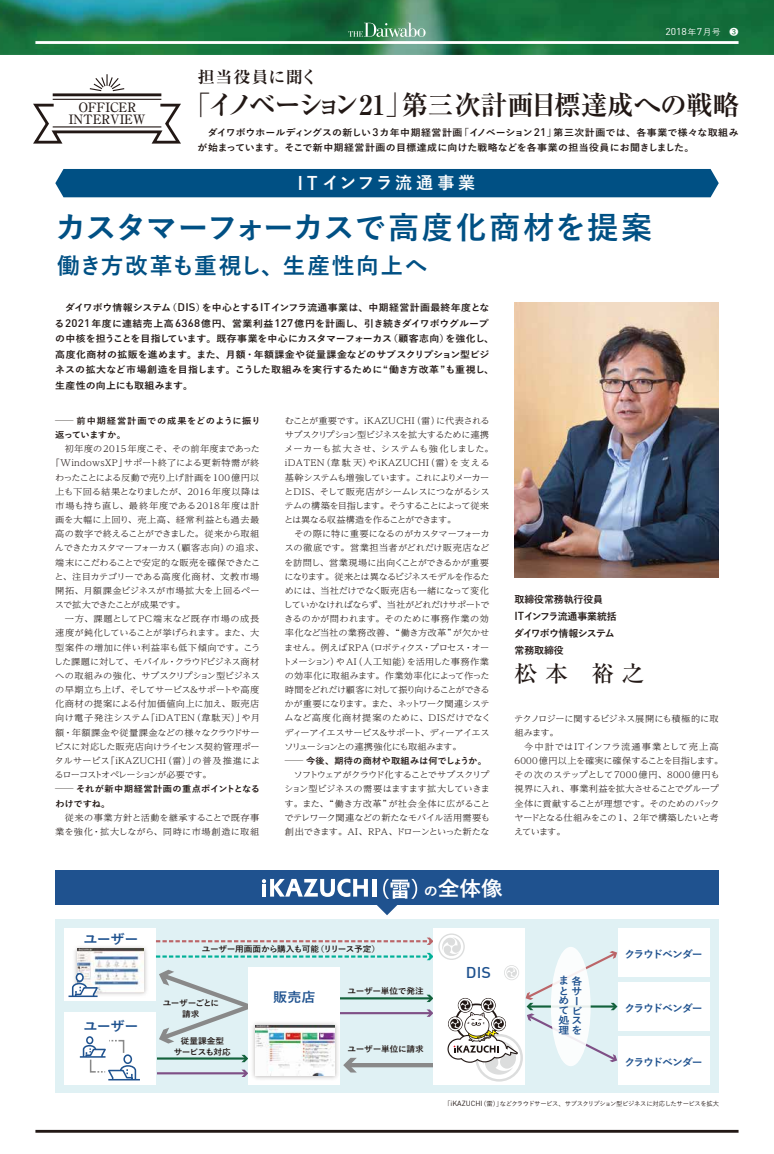
<style>
.page{position:relative;width:774px;height:1154px;background:#fff}
.page>*{position:absolute;margin:0;border:0;box-sizing:border-box;transform-origin:0 0}
.t1{font:700 31.2px "Yu Go";letter-spacing:.01em;color:#005084}
.t2{font:700 26.9px "Ryumin Pro";letter-spacing:-.02em;color:#221815}
.t3{font:700 22.7px "Yu Go";letter-spacing:.07em;color:#005084}
.t4{font:500 22.7px "Ryumin Pro";color:#221815}
.t5{font:700 20.6px "Yu Go";color:#fff;scale:1.05 1}
.t6{font:700 17px "Yu Go";letter-spacing:.15em;color:#fff}
.t7{font:700 16.2px "Ryumin Pro";letter-spacing:.03em;color:#221815;scale:1.05 1}
.t8{font:500 15.4px "DIN";color:#1f528f;scale:1.05 1}
.t9{font:700 13.4px "Yu Go";letter-spacing:-.03em;color:#1f528f;scale:1.05 1}
.t10{font:500 12.9px/11.3px "Ryumin Pro";letter-spacing:-.01em;color:#221815;text-align:center}
.t11{font:700 10.3px/9.9px "Yu Go";letter-spacing:-.105em;color:#1f528f;scale:1.05 1}
.t12{font:700 9.9px/17px "Yu Go";letter-spacing:-.01em;color:#221815}
.t13{font:9.8px "DIN";color:#fff;scale:1.05 1}
.t14{font:700 9.4px/15.6px "Yu Go";letter-spacing:.01em;color:#221815;scale:1.05 1}
.t15{font:300 8.8px/14.2px "UD Reimin Pro";letter-spacing:-.02em;color:#221815;scale:1.05 1}
.t16{font:300 8.8px "UD Reimin Pro";letter-spacing:.025em;color:#221815;scale:1.05 1}
.t17{font:300 8.8px/14.2px "UD Reimin Pro";letter-spacing:.02em;color:#221815;scale:1.05 1}
.t18{font:700 8.8px/14.2px "Yu Go";letter-spacing:.025em;color:#221815;scale:2.11 1}
.t19{font:300 8.8px "UD Reimin Pro";letter-spacing:.04em;color:#221815;scale:1.05 1}
.t20{font:300 8.8px "UD Reimin Pro";letter-spacing:-.06em;color:#221815;scale:1.05 1}
.t21{font:700 8.8px/14.2px "Yu Go";letter-spacing:.045em;color:#221815;scale:2.11 1}
.t22{font:300 8.8px "UD Reimin Pro";letter-spacing:-.055em;color:#221815;scale:1.05 1}
.t23{font:300 8.8px "UD Reimin Pro";letter-spacing:-.085em;color:#221815;scale:1.05 1}
.t24{font:300 8.8px "UD Reimin Pro";letter-spacing:.035em;color:#221815;scale:1.05 1}
.t25{font:300 8.8px "UD Reimin Pro";letter-spacing:.06em;color:#221815;scale:1.05 1}
.t26{font:300 8.8px "UD Reimin Pro";letter-spacing:.005em;color:#221815;scale:1.05 1}
.t27{font:300 8.8px "UD Reimin Pro";letter-spacing:.015em;color:#221815;scale:1.05 1}
.t28{font:300 8.8px "UD Reimin Pro";letter-spacing:.065em;color:#221815;scale:1.05 1}
.t29{font:300 8.8px "UD Reimin Pro";letter-spacing:-.095em;color:#221815;scale:1.05 1}
.t30{font:700 8.2px/10.8px "Yu Go";letter-spacing:-.04em;color:#221815;text-align:center;scale:1.05 1}
.t31{font:500 6.4px "Yu Go";letter-spacing:-.065em;color:#221815}
.s1{font-family:"Yu Go";font-weight:500;font-size:8.5px}
.s2{font-weight:300}
.s3{font-family:"DIN";font-weight:500;font-size:10.8px}
.s4{font-family:"DIN";font-weight:500;font-size:19.6px}
.s5{font-family:"DIN";font-weight:500;font-size:11.4px}
.s6{font-size:13.4px}
.s7{font-family:"DIN";font-weight:400;font-size:7.3px}
</style>
<div class="page">
<img style="left:0;top:0;width:774px;height:54px">
<div style="left:55px;top:169px;width:664px;height:28px;background:#005084"></div>
<hr style="left:35px;top:41px;width:703px;height:3px;background:#fff">
<hr style="left:35px;top:1130px;width:703px;height:2px;background:#221815">
<svg style="left:348px;top:23px;width:77px;height:14px"></svg>
<img style="left:515px;top:302px;width:204px;height:275px">
<div style="left:55px;top:920px;width:664px;height:173px;background:#e0f1f4"></div>
<div style="left:55px;top:870px;width:664px;height:35px;background:#1f528f"></div>
<div style="left:64px;top:928px;width:92px;height:73px;background:#fff"></div>
<div style="left:618px;top:928px;width:91px;height:48px;background:#fff"></div>
<div style="left:64px;top:1012px;width:92px;height:73px;background:#fff"></div>
<div style="left:618px;top:982px;width:91px;height:48px;background:#fff"></div>
<div style="left:618px;top:1036px;width:91px;height:49px;background:#fff"></div>
<img style="left:74px;top:946px;width:73px;height:49px">
<img style="left:78px;top:948px;width:66px;height:44px">
<div style="left:76px;top:973px;width:7px;height:8px;background:#fff;border-radius:50%"></div>
<div style="left:76px;top:973px;width:8px;height:9px;border:2px solid #1f528f;border-radius:50%"></div>
<hr style="left:69px;top:995px;width:29px;height:2px;background:#1f528f">
<svg style="left:71px;top:982px;width:29px;height:16px"></svg>
<div style="left:86px;top:1036px;width:7px;height:8px;border:2px solid #1f528f;border-radius:50%"></div>
<hr style="left:108px;top:1079px;width:32px;height:1px;background:#1f528f">
<svg style="left:80px;top:1037px;width:57px;height:44px"></svg>
<svg style="left:262px;top:878px;width:106px;height:19px"></svg>
<hr style="left:372px;top:879px;width:4px;height:17px;background:#fff">
<svg style="left:376px;top:879px;width:41px;height:36px"></svg>
<div style="left:249px;top:967px;width:91px;height:118px;background:#fff"></div>
<div style="left:433px;top:928px;width:92px;height:157px;background:#fff"></div>
<svg style="left:156px;top:933px;width:462px;height:148px"></svg>
<hr style="left:53px;top:93px;width:108px;height:3px;background:#221815">
<hr style="left:53px;top:99px;width:108px;height:1px;background:#221815">
<svg style="left:33px;top:103px;width:148px;height:41px"></svg>
<svg style="left:89px;top:74px;width:36px;height:18px"></svg>
<h3 class="t10" style="left:69px;top:101px;width:79px">OFFICER<br>INTERVIEW</h3>
<p class="t13" style="left:665px;top:26px;width:71px">2018<span class="s1">年</span>7<span class="s1">月号　❸</span></p>
<h3 class="t7" style="left:198px;top:64px;width:116px">担当役員に聞く</h3>
<h2 class="t2" style="left:184px;top:83px;width:557px"><span class="s2">「</span>イノベーション21<span class="s2">」</span>第三次計画目標達成への戦略</h2>
<p class="t14" style="left:198px;top:125px;width:517px">　ダイワボウホールディングスの新しい<span class="s3">3</span>カ年中期経営計画「イノベーション<span class="s3">21</span>」第三次計画では、各事業で様々な取組みが始まっています。そこで新中期経営計画の目標達成に向けた戦略などを各事業の担当役員にお聞きしました。</p>
<h3 class="t6" style="left:297px;top:173px;width:179px"><span class="s4">IT</span>インフラ流通事業</h3>
<h1 class="t1" style="left:55px;top:210px;width:599px">カスタマーフォーカスで高度化商材を提案</h1>
<h3 class="t3" style="left:57px;top:253px;width:372px">働き方改革も重視し、生産性向上へ</h3>
<p class="t14" style="left:55px;top:300px;width:420px">　ダイワボウ情報システム（<span class="s3">DIS</span>）を中心とする<span class="s3">IT</span>インフラ流通事業は、中期経営計画最終年度となる<span class="s3">2021</span>年度に連結売上高<span class="s3">6368</span>億円、営業利益<span class="s3">127</span>億円を計画し、引き続きダイワボウグループの中核を担うことを目指しています。既存事業を中心にカスタマーフォーカス（顧客志向）を強化し、高度化商材の拡販を進めます。また、月額・年額課金や従量課金などのサブスクリプション型ビジネスの拡大など市場創造を目指します。こうした取組みを実行するために“働き方改革”も重視し、生産性の向上にも取組みます。</p>
<p class="t21" style="left:55px;top:414px;width:99px">─前中期経営計画での成果をどのように振り返っていますか。</p>
<p class="t17" style="left:55px;top:441px;width:196px">　初年度の2015年度こそ、その前年度まであった</p>
<p class="t16" style="left:51px;top:456px;width:200px">「WindowsXP」サポート終了による更新特需が終</p>
<p class="t15" style="left:55px;top:470px;width:196px">わったことによる反動で売り上げ計画を100億円以</p>
<p class="t15" style="left:55px;top:484px;width:196px">上も下回る結果となりましたが、2016年度以降は</p>
<p class="t24" style="left:55px;top:498px;width:196px">市場も持ち直し、最終年度である2018年度は計</p>
<p class="t25" style="left:55px;top:512px;width:196px">画を大幅に上回り、売上高、経常利益とも過去最</p>
<p class="t15" style="left:55px;top:526px;width:196px">高の数字で終えることができました。従来から取組</p>
<p class="t22" style="left:55px;top:541px;width:201px">んできたカスタマーフォーカス（顧客志向）の追求、</p>
<p class="t15" style="left:55px;top:555px;width:197px">端末にこだわることで安定的な販売を確保できたこ</p>
<p class="t26" style="left:54px;top:569px;width:197px">と、注目カテゴリーである高度化商材、文教市場</p>
<p class="t27" style="left:55px;top:583px;width:196px">開拓、月額課金ビジネスが市場拡大を上回るペー</p>
<p class="t20" style="left:55px;top:597px;width:126px">スで拡大できたことが成果です。</p>
<p class="t28" style="left:55px;top:612px;width:196px">　一方、課題としてPC端末など既存市場の成長</p>
<p class="t20" style="left:55px;top:626px;width:196px">速度が鈍化していることが挙げられます。また、大</p>
<p class="t19" style="left:55px;top:640px;width:197px">型案件の増加に伴い利益率も低下傾向です。こう</p>
<p class="t23" style="left:54px;top:654px;width:197px">した課題に対して、モバイル・クラウドビジネス商材</p>
<p class="t15" style="left:55px;top:668px;width:196px">への取組みの強化、サブスクリプション型ビジネス</p>
<p class="t15" style="left:55px;top:682px;width:196px">の早期立ち上げ、そしてサービス＆サポートや高度</p>
<p class="t19" style="left:55px;top:697px;width:196px">化商材の提案による付加価値向上に加え、販売店</p>
<p class="t16" style="left:55px;top:711px;width:196px">向け電子発注システム「iDATEN（韋駄天）」や月</p>
<p class="t15" style="left:55px;top:725px;width:196px">額・年額課金や従量課金などの様々なクラウドサー</p>
<p class="t15" style="left:54px;top:739px;width:197px">ビスに対応した販売店向けライセンス契約管理ポー</p>
<p class="t16" style="left:55px;top:753px;width:197px">タルサービス「iKAZUCHI（雷）」の普及推進によ</p>
<p class="t29" style="left:55px;top:767px;width:151px">るローコストオペレーションが必要です。</p>
<p class="t18" style="left:55px;top:782px;width:99px">─それが新中期経営計画の重点ポイントとなるわけですね。</p>
<p class="t17" style="left:55px;top:810px;width:196px">　従来の事業方針と活動を継承することで既存事業を強化・拡大しながら、同時に市場創造に取組</p>
<p class="t15" style="left:283px;top:413px;width:202px">むことが重要です。iKAZUCHI（雷）に代表されるサブスクリプション型ビジネスを拡大するために連携メーカーも拡大させ、システムも強化しました。iDATEN（韋駄天）やiKAZUCHI（雷）を支える基幹システムも増強しています。これによりメーカーとDIS、そして販売店がシームレスにつながるシステムの構築を目指します。そうすることによって従来とは異なる収益構造を作ることができます。<br>　その際に特に重要になるのがカスタマーフォーカスの徹底です。営業担当者がどれだけ販売店などを訪問し、営業現場に出向くことができるかが重要になります。従来とは異なるビジネスモデルを作るためには、当社だけでなく販売店も一緒になって変化していかなければならず、当社がどれだけサポートできるのかが問われます。そのために事務作業の効率化など当社の業務改善、“働き方改革”が欠かせません。例えばRPA（ロボティクス・プロセス・オートメーション）やAI（人工知能）を活用した事務作業の効率化に取組みます。作業効率化によって作った時間をどれだけ顧客に対して振り向けることができるかが重要になります。また、ネットワーク関連システムなど高度化商材提案のために、DISだけでなくディーアイエスサービス＆サポート、ディーアイエスソリューションとの連携強化にも取組みます。</p>
<p class="t18" style="left:285px;top:754px;width:97px">─今後、期待の商材や取組みは何でしょうか。</p>
<p class="t15" style="left:284px;top:767px;width:197px;text-align:justify">　ソフトウェアがクラウド化することでサブスクリプション型ビジネスの需要はますます拡大していきます。また、“働き方改革”が社会全体に広がることでテレワーク関連などの新たなモバイル活用需要も創出できます。AI、RPA、ドローンといった新たな</p>
<p class="t12" style="left:514px;top:591px;width:104px">取締役常務執行役員<br><span class="s5">IT</span>インフラ流通事業統括ダイワボウ情報システム常務取締役</p>
<h3 class="t4" style="left:514px;top:655px;width:131px">松本 裕之</h3>
<p class="t15" style="left:514px;top:711px;width:201px">テクノロジーに関するビジネス展開にも積極的に取組みます。<br>　今中計ではITインフラ流通事業として売上高<br>6000億円以上を確実に確保することを目指します。その次のステップとして7000億円、8000億円も視界に入れ、事業利益を拡大させることでグループ全体に貢献することが理想です。そのためのバックヤードとなる仕組みをこの 1、2 年で構築したいと考えています。</p>
<h3 class="t9" style="left:84px;top:932px;width:54px">ユーザー</h3>
<h3 class="t9" style="left:84px;top:1018px;width:54px">ユーザー</h3>
<p class="t30" style="left:202px;top:944px;width:171px">ユーザー用画面から購入も可能（リリース予定）</p>
<h3 class="t5" style="left:424px;top:877px;width:77px"><span class="s6">の</span>全体像</h3>
<h3 class="t8" style="left:466px;top:962px;width:25px">DIS</h3>
<p class="t30" style="left:163px;top:998px;width:55px">ユーザーごとに請求</p>
<p class="t30" style="left:174px;top:1035px;width:56px">従量課金型<br>サービスも対応</p>
<h3 class="t9" style="left:273px;top:989px;width:42px">販売店</h3>
<p class="t30" style="left:347px;top:985px;width:74px">ユーザー単位で発注</p>
<p class="t30" style="left:348px;top:1043px;width:74px">ユーザー単位に請求</p>
<p class="t11" style="left:558px;top:976px;width:24px">ま各とサめーてビ処ス理を</p>
<p class="t11" style="left:624px;top:949px;width:76px">クラウドベンダー</p>
<p class="t11" style="left:624px;top:1003px;width:76px">クラウドベンダー</p>
<p class="t11" style="left:624px;top:1057px;width:76px">クラウドベンダー</p>
<p class="t31" style="left:444px;top:1097px;width:277px">「<span class="s7">iKAZUCHI</span>（雷）」などクラウドサービス、サブスクリプション型ビジネスに対応したサービスを拡大</p>
</div>
